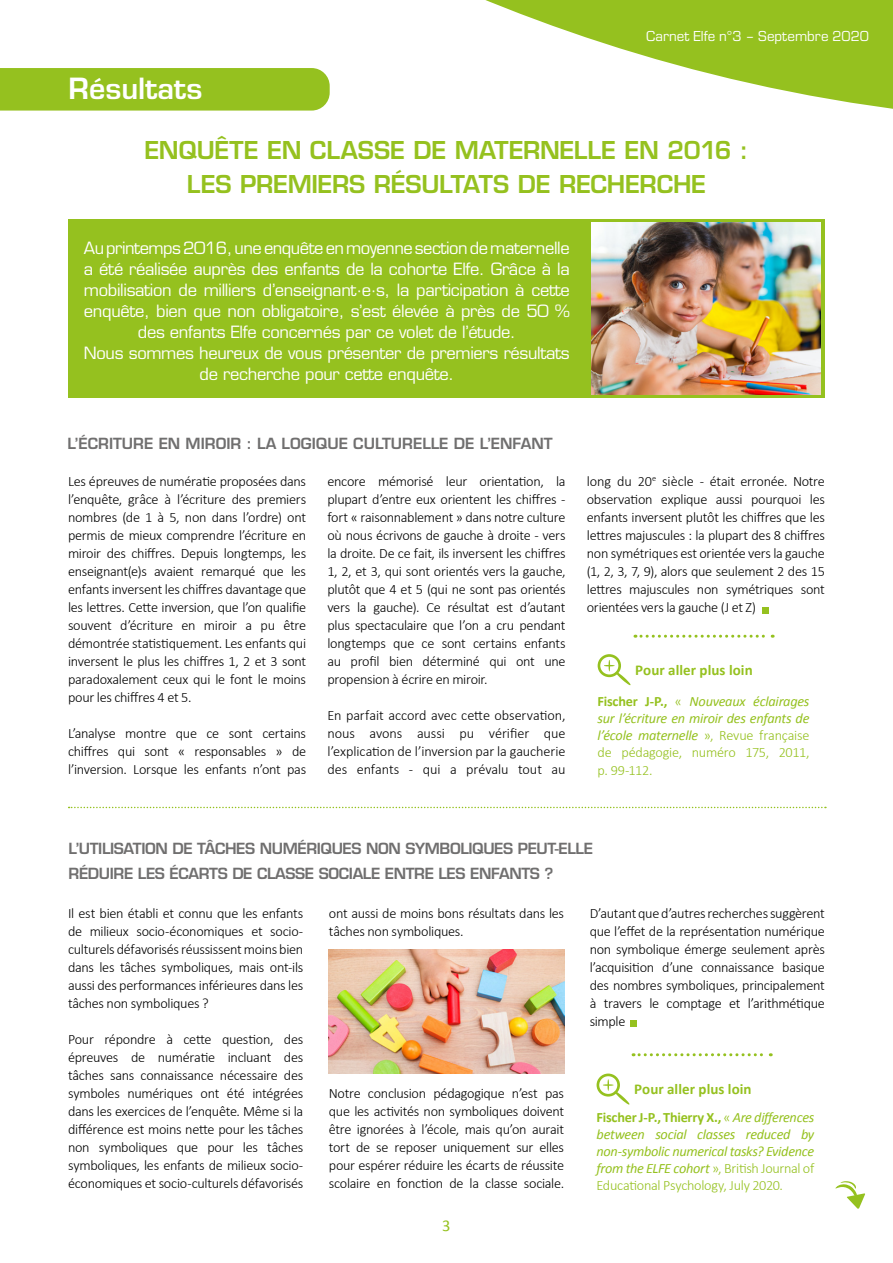
<style>
.page{position:relative;width:893px;height:1263px;background:#fff}
.page>*{position:absolute;margin:0;border:0;box-sizing:border-box;transform-origin:0 0}
.t1{font:600 28.5px "Eurostile LT Std";color:#fff}
.t2{font:600 24px/33.8px "Eurostile LT Std";letter-spacing:-.015em;color:#95c11f;text-align:center}
.t3{font:16.5px/21px "Eurostile LT Std";letter-spacing:-.02em;color:#fff;text-align:center}
.t4{font:16.5px "Calibri";color:#95c11f}
.t5{font:600 15px/25.5px "Eurostile LT Std";letter-spacing:-.025em;color:#706f6f}
.t6{font:600 15px "Eurostile LT Std";color:#706f6f}
.t7{font:700 15px "Calibri";letter-spacing:.005em;color:#95c11f}
.t8{font:15px "Eurostile";color:#fff}
.t9{font:300 14.25px/18px "Calibri";letter-spacing:-.02em;color:#000;text-align:justify}
.t10{font:italic 14.25px/17.1px "Calibri";letter-spacing:-.02em;color:#95c11f;text-align:justify}
.s1{font-weight:700;font-style:normal}
.s2{font-weight:300;font-style:normal}
</style>
<div class="page">
<svg style="left:485px;top:0;width:408px;height:109px;fill:#95c11f"></svg>
<svg style="left:69px;top:807px;width:757px;height:1px"></svg>
<div style="left:68px;top:219px;width:757px;height:179px;background:#95c11f"></div>
<div style="left:0;top:68px;width:330px;height:43px;background:#95c11f"></div>
<img style="left:592px;top:223px;width:229px;height:171px">
<img style="left:329px;top:950px;width:235px;height:123px">
<div style="left:762px;top:607px;width:7px;height:7px;background:#95c11f"></div>
<div style="left:630px;top:1020px;width:7px;height:7px;background:#95c11f"></div>
<svg style="left:835px;top:1181px;width:30px;height:28px"></svg>
<div style="left:598px;top:654px;width:23px;height:23px;border:3px solid #95c11f;border-radius:50%"></div>
<svg style="left:604px;top:660px;width:27px;height:25px"></svg>
<svg style="left:635px;top:635px;width:138px;height:3px"></svg>
<svg style="left:633px;top:1053px;width:138px;height:3px"></svg>
<div style="left:597px;top:1073px;width:23px;height:23px;border:3px solid #95c11f;border-radius:50%"></div>
<svg style="left:603px;top:1079px;width:27px;height:26px"></svg>
<p class="t8" style="left:646px;top:26px;width:224px">Carnet Elfe n°3 – Septembre 2020</p>
<h1 class="t1" style="left:69px;top:71px;width:135px">Résultats</h1>
<h2 class="t2" style="left:144px;top:134px;width:605px">ENQUÊTE EN CLASSE DE MATERNELLE EN 2016 :<br>LES PREMIERS RÉSULTATS DE RECHERCHE</h2>
<p class="t3" style="left:84px;top:237px;width:487px">Au printemps 2016, une enquête en moyenne section de maternelle a été réalisée auprès des enfants de la cohorte Elfe. Grâce à la mobilisation de milliers d’enseignant·e·s, la participation à cette enquête, bien que non obligatoire, s’est élevée à près de 50 % des enfants Elfe concernés par ce volet de l’étude.<br>Nous sommes heureux de vous présenter de premiers résultats de recherche pour cette enquête.</p>
<p class="t6" style="left:67px;top:434px;width:487px">L’ÉCRITURE EN MIROIR : LA LOGIQUE CULTURELLE DE L’ENFANT</p>
<p class="t9" style="left:68px;top:472px;width:240px">Les épreuves de numératie proposées dans l’enquête, grâce à l’écriture des premiers nombres (de 1 à 5, non dans l’ordre) ont permis de mieux comprendre l’écriture en miroir des chiffres. Depuis longtemps, les enseignant(e)s avaient remarqué que les enfants inversent les chiffres davantage que les lettres. Cette inversion, que l’on qualifie souvent d’écriture en miroir a pu être démontrée statistiquement. Les enfants qui inversent le plus les chiffres 1, 2 et 3 sont paradoxalement ceux qui le font le moins pour les chiffres 4 et 5.</p>
<p class="t9" style="left:68px;top:724px;width:240px">L’analyse montre que ce sont certains chiffres qui sont « responsables » de l’inversion. Lorsque les enfants n’ont pas</p>
<p class="t9" style="left:327px;top:472px;width:240px">encore mémorisé leur orientation, la plupart d’entre eux orientent les chiffres - fort « raisonnablement » dans notre culture où nous écrivons de gauche à droite - vers la droite. De ce fait, ils inversent les chiffres 1, 2, et 3, qui sont orientés vers la gauche, plutôt que 4 et 5 (qui ne sont pas orientés vers la gauche). Ce résultat est d’autant plus spectaculaire que l’on a cru pendant longtemps que ce sont certains enfants au profil bien déterminé qui ont une propension à écrire en miroir.</p>
<p class="t9" style="left:327px;top:706px;width:240px">En parfait accord avec cette observation, nous avons aussi pu vérifier que l’explication de l’inversion par la gaucherie des enfants - qui a prévalu tout au</p>
<p class="t9" style="left:587px;top:472px;width:240px">long du 20<sup>e</sup> siècle - était erronée. Notre observation explique aussi pourquoi les enfants inversent plutôt les chiffres que les lettres majuscules : la plupart des 8 chiffres non symétriques est orientée vers la gauche (1, 2, 3, 7, 9), alors que seulement 2 des 15 lettres majuscules non symétriques sont orientées vers la gauche (J et Z)</p>
<p class="t7" style="left:635px;top:659px;width:119px">Pour aller plus loin</p>
<p class="t10" style="left:598px;top:692px;width:213px"><span class="s1">Fischer J-P.,</span> <span class="s2">«</span> Nouveaux éclairages sur l’écriture en miroir des enfants de l’école maternelle <span class="s2">», Revue française de pédagogie, numéro 175, 2011, p. 99-112.</span></p>
<p class="t5" style="left:69px;top:835px;width:526px">L’UTILISATION DE TÂCHES NUMÉRIQUES NON SYMBOLIQUES PEUT-ELLE<br>RÉDUIRE LES ÉCARTS DE CLASSE SOCIALE ENTRE LES ENFANTS ?</p>
<p class="t9" style="left:68px;top:904px;width:237px">Il est bien établi et connu que les enfants de milieux socio-économiques et socio&shy;culturels défavorisés réussissent moins bien dans les tâches symboliques, mais ont-ils aussi des performances inférieures dans les tâches non symboliques ?</p>
<p class="t9" style="left:68px;top:1030px;width:237px">Pour répondre à cette question, des épreuves de numératie incluant des tâches sans connaissance nécessaire des symboles numériques ont été intégrées dans les exercices de l’enquête. Même si la différence est moins nette pour les tâches non symboliques que pour les tâches symboliques, les enfants de milieux socio&shy;économiques et socio-culturels défavorisés</p>
<p class="t9" style="left:329px;top:904px;width:237px">ont aussi de moins bons résultats dans les tâches non symboliques.</p>
<p class="t9" style="left:329px;top:1084px;width:237px">Notre conclusion pédagogique n’est pas que les activités non symboliques doivent être ignorées à l’école, mais qu’on aurait tort de se reposer uniquement sur elles pour espérer réduire les écarts de réussite scolaire en fonction de la classe sociale.</p>
<p class="t4" style="left:442px;top:1215px;width:10px">3</p>
<p class="t9" style="left:590px;top:904px;width:237px">D’autant que d’autres recherches suggèrent que l’effet de la représentation numérique non symbolique émerge seulement après l’acquisition d’une connaissance basique des nombres symboliques, principalement à travers le comptage et l’arithmétique simple</p>
<p class="t7" style="left:634px;top:1078px;width:119px">Pour aller plus loin</p>
<p class="t10" style="left:597px;top:1108px;width:219px"><span class="s1">Fischer J-P., Thierry X.,</span> <span class="s2">«</span> Are differences between social classes reduced by non-symbolic numerical tasks? Evidence from the ELFE cohort <span class="s2">», British Journal of Educational Psychology, July 2020.</span></p>
</div>
